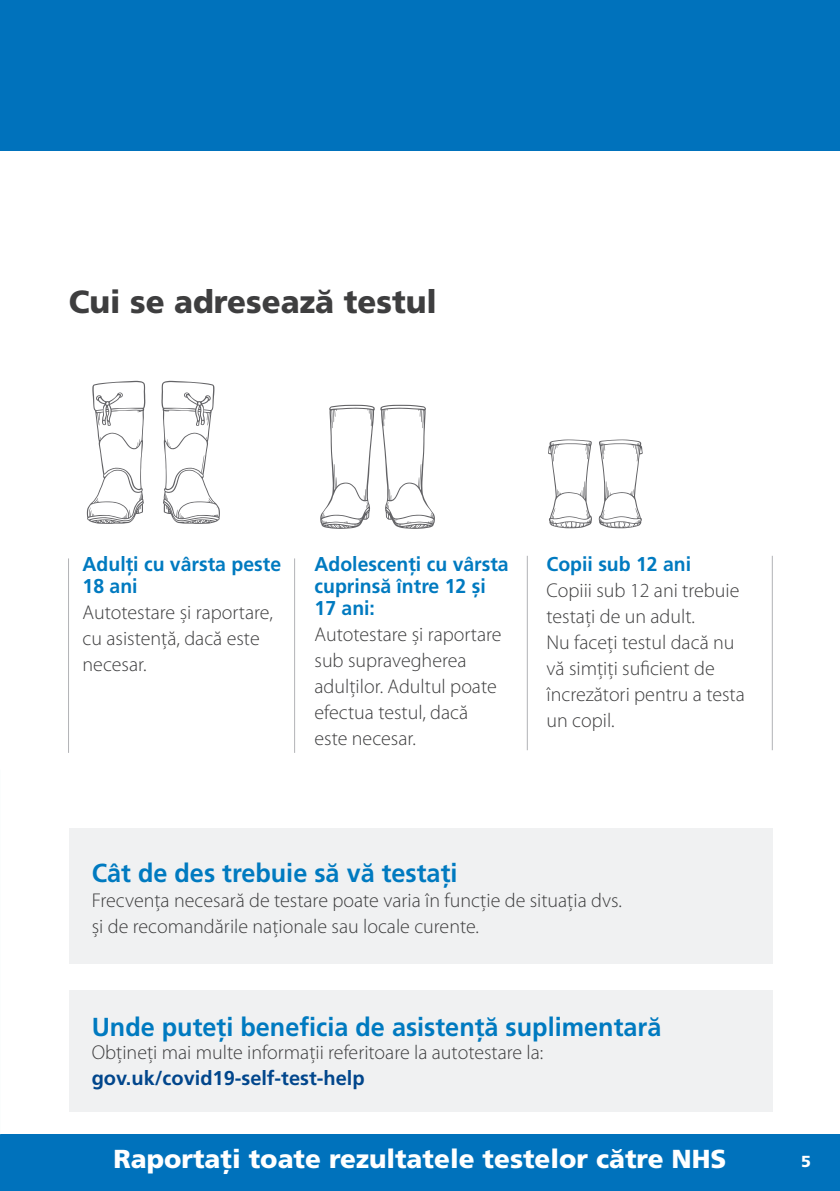
<style>
.page{position:relative;width:840px;height:1191px;background:#fff}
.page>*{position:absolute;margin:0;border:0;box-sizing:border-box;transform-origin:0 0}
.H4_X_Head_17_30{font:900 32px "Frutiger LT Pro";color:#3e3e3f}
.H5_box_head{font:700 26px "Frutiger LT Pro";color:#007ac0}
.t1{font:900 26px "Frutiger LT Pro";color:#fff}
._04_Steps_Text_10_5{font:300 20px/26px "Myriad Pro";color:#3e3e3f}
.Age_Box_Head{font:700 20px/22px "Frutiger LT Pro";color:#007ac0}
.t2{font:900 16px "Frutiger LT Pro";color:#fff}
.s1{font-family:"Frutiger LT Pro";font-weight:700;color:#01468c}
</style>
<div class="page">
<div style="left:0;top:1134px;width:839px;height:57px;background:#0072bc"></div>
<div style="left:0;top:0;width:839px;height:150px;background:#0072bc"></div>
<svg style="left:87px;top:381px;width:58px;height:143px"></svg>
<svg style="left:161px;top:381px;width:59px;height:143px"></svg>
<svg style="left:320px;top:405px;width:54px;height:124px"></svg>
<svg style="left:380px;top:405px;width:54px;height:124px"></svg>
<svg style="left:548px;top:439px;width:43px;height:89px"></svg>
<svg style="left:598px;top:439px;width:44px;height:89px"></svg>
<hr style="left:294px;top:558px;width:1px;height:195px;background:#b2b3b7">
<hr style="left:771px;top:556px;width:1px;height:194px;background:#b2b3b7">
<hr style="left:526px;top:556px;width:1px;height:194px;background:#b2b3b7">
<hr style="left:68px;top:558px;width:1px;height:195px;background:#b2b3b7">
<div style="left:69px;top:828px;width:703px;height:136px;background:#f0f1f2"></div>
<div style="left:69px;top:989px;width:703px;height:122px;background:#f0f1f2"></div>
<p class="H4_X_Head_17_30" style="left:69px;top:283px;width:369px">Cui se adresează testul</p>
<p class="Age_Box_Head" style="left:82px;top:553px;width:200px">Adulți cu vârsta peste<br>18 ani</p>
<p class="_04_Steps_Text_10_5" style="left:82px;top:599px;width:192px">Autotestare și raportare, cu asistență, dacă este necesar.</p>
<p class="Age_Box_Head" style="left:314px;top:553px;width:196px">Adolescenți cu vârsta cuprinsă între 12 și<br>17 ani:</p>
<p class="_04_Steps_Text_10_5" style="left:314px;top:621px;width:188px">Autotestare și raportare sub supravegherea adulților. Adultul poate efectua testul, dacă este necesar.</p>
<p class="Age_Box_Head" style="left:546px;top:553px;width:146px">Copii sub 12 ani</p>
<p class="_04_Steps_Text_10_5" style="left:546px;top:577px;width:194px">Copiii sub 12 ani trebuie testați de un adult.</p>
<p class="_04_Steps_Text_10_5" style="left:546px;top:629px;width:200px">Nu faceți testul dacă nu vă simțiți suficient de încrezători pentru a testa un copil.</p>
<p class="H5_box_head" style="left:92px;top:857px;width:367px">Cât de des trebuie să vă testați</p>
<p class="_04_Steps_Text_10_5" style="left:92px;top:887px;width:531px">Frecvența necesară de testare poate varia în funcție de situația dvs. și de recomandările naționale sau locale curente.</p>
<p class="H5_box_head" style="left:92px;top:1011px;width:570px">Unde puteți beneficia de asistență suplimentară</p>
<p class="_04_Steps_Text_10_5" style="left:92px;top:1039px;width:453px">Obțineți mai multe informații referitoare la autotestare la: <span class="s1">gov.uk/covid19-self-test-help</span></p>
<h2 class="t1" style="left:113px;top:1142px;width:614px">Raportați toate rezultatele testelor către NHS</h2>
<p class="t2" style="left:800px;top:1151px;width:11px">5</p>
</div>
